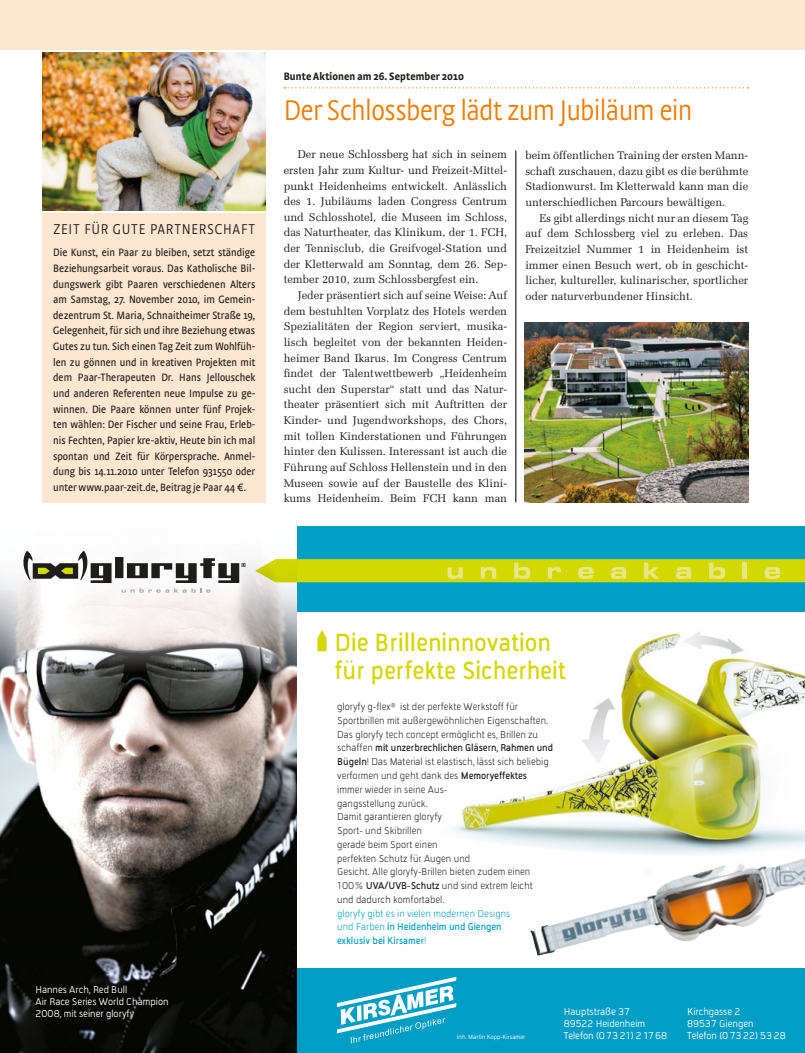
<style>
.page{position:relative;width:805px;height:1053px;background:#fff}
.page>*{position:absolute;margin:0;border:0;box-sizing:border-box;transform-origin:0 0}
.t1{font:300 30px "Strada Cond";letter-spacing:-.025em;color:#ef7d00}
.t2{font:700 25px/27.5px "Tirana OT";color:#d3d800}
.t3{font:300 15px "Strada Cond";letter-spacing:.055em;color:#1d1d1b}
.t4{font:11.25px/15.6px "Zapf Elliptical 711 BT";color:#1d1d1b;text-align:justify}
.t5{font:11.25px/15.6px "Strada Cond";color:#1d1d1b;text-align:justify}
.t6{font:700 11.25px "Strada Cond";letter-spacing:.005em;color:#1d1d1b}
.t7{font:300 10px/13.8px "Tirana OT";color:#1d1d1b}
.t8{font:10px/12px "Tirana OT Regular";color:#fff}
.t9{font:300 10px/13.8px "Tirana OT";color:#009dc5}
.t10{font:6.25px "Tirana OT Regular";color:#fff}
.s1{font-weight:700}
</style>
<div class="page">
<div style="left:0;top:0;width:804px;height:50px;background:#fee7d1"></div>
<div style="left:43px;top:213px;width:223px;height:289px;background:#fee7d1"></div>
<img style="left:43px;top:52px;width:223px;height:158px">
<img style="left:524px;top:322px;width:224px;height:180px">
<svg style="left:284px;top:87px;width:464px;height:1px"></svg>
<hr style="left:515px;top:150px;width:1px;height:352px;background:#1d1d1b">
<img style="left:454px;top:631px;width:350px;height:224px">
<img style="left:663px;top:834px;width:141px;height:108px">
<div style="left:297px;top:525px;width:507px;height:86px;background:#009dc5"></div>
<div style="left:297px;top:967px;width:507px;height:85px;background:#009dc5"></div>
<svg style="left:337px;top:976px;width:119px;height:67px"></svg>
<img style="left:0;top:557px;width:297px;height:495px">
<div style="left:115px;top:557px;width:8px;height:21px;background:#1d1d1b"></div>
<svg style="left:122px;top:558px;width:123px;height:34px"></svg>
<svg style="left:23px;top:550px;width:88px;height:33px"></svg>
<svg style="left:317px;top:630px;width:9px;height:21px"></svg>
<svg style="left:255px;top:559px;width:549px;height:23px;background:#d3d913"></svg>
<h3 class="t3" style="left:53px;top:222px;width:203px">ZEIT FÜR GUTE PARTNERSCHAFT</h3>
<p class="t5" style="left:53px;top:246px;width:203px">Die Kunst, ein Paar zu bleiben, setzt ständige Beziehungsarbeit voraus. Das Katholische Bil&shy;dungswerk gibt Paaren verschiedenen Alters am Samstag, 27. November 2010, im Gemein&shy;dezentrum St. Maria, Schnaitheimer Straße 19, Gelegenheit, für sich und ihre Beziehung etwas Gutes zu tun. Sich einen Tag Zeit zum Wohlfüh&shy;len zu gönnen und in kreativen Projekten mit dem Paar-Therapeuten Dr. Hans Jellouschek und anderen Referenten neue Impulse zu ge&shy;winnen. Die Paare können unter fünf Projek&shy;ten wählen: Der Fischer und seine Frau, Erleb&shy;nis Fechten, Papier kre-aktiv, Heute bin ich mal spontan und Zeit für Körpersprache. Anmel&shy;dung bis 14.11.2010 unter Telefon 931550 oder unter www.paar-zeit.de, Beitrag je Paar 44 €.</p>
<p class="t6" style="left:283px;top:71px;width:182px">Bunte Aktionen am 26. September 2010</p>
<h1 class="t1" style="left:283px;top:98px;width:410px">Der Schlossberg lädt zum Jubiläum ein</h1>
<p class="t4" style="left:283px;top:146px;width:225px;text-indent:14px">Der neue Schlossberg hat sich in seinem ersten Jahr zum Kultur- und Freizeit-Mittel&shy;punkt Heidenheims entwickelt. Anlässlich des 1. Jubiläums laden Congress Centrum und Schlosshotel, die Museen im Schloss, das Naturtheater, das Klinikum, der 1. FCH, der Tennisclub, die Greifvogel-Station und der Kletterwald am Sonntag, dem 26. Sep&shy;tember 2010, zum Schlossbergfest ein.</p>
<p class="t4" style="left:283px;top:287px;width:225px;text-indent:14px">Jeder präsentiert sich auf seine Weise: Auf dem bestuhlten Vorplatz des Hotels werden Spezialitäten der Region serviert, musika&shy;lisch begleitet von der bekannten Heiden&shy;heimer Band Ikarus. Im Congress Centrum findet der Talentwettbewerb „Heidenheim sucht den Superstar“ statt und das Natur&shy;theater präsentiert sich mit Auftritten der Kinder- und Jugendworkshops, des Chors, mit tollen Kinderstationen und Führungen hinter den Kulissen. Interessant ist auch die Führung auf Schloss Hellenstein und in den Museen sowie auf der Baustelle des Klini&shy;kums Heidenheim. Beim FCH kann man</p>
<p class="t4" style="left:525px;top:147px;width:224px">beim öffentlichen Training der ersten Mann&shy;schaft zuschauen, dazu gibt es die berühmte Stadionwurst. Im Kletterwald kann man die unterschiedlichen Parcours bewältigen.</p>
<p class="t4" style="left:525px;top:210px;width:224px;text-indent:14px">Es gibt allerdings nicht nur an diesem Tag auf dem Schlossberg viel zu erleben. Das Freizeitziel Nummer 1 in Heidenheim ist immer einen Besuch wert, ob in geschicht&shy;licher, kultureller, kulinarischer, sportlicher oder naturverbundener Hinsicht.</p>
<p class="t8" style="left:35px;top:984px;width:135px">Hannes Arch, Red Bull<br>Air Race Series World Champion<br>2008, mit seiner gloryfy</p>
<h2 class="t2" style="left:334px;top:631px;width:233px">Die Brilleninnovation für perfekte Sicherheit</h2>
<p class="t7" style="left:337px;top:700px;width:217px">gloryfy g-flex<sup>®</sup> ist der perfekte Werkstoff für Sportbrillen mit außergewöhnlichen Eigenschaften.<br>Das gloryfy tech concept ermöglicht es, Brillen zu schaffen <span class="s1">mit unzerbrechlichen Gläsern, Rahmen und Bügeln</span>! Das Material ist elastisch, lässt sich beliebig verformen und geht dank des <span class="s1">Memoryeffektes </span>immer wieder in seine Aus-<br>gangsstellung zurück.<br>Damit garantieren gloryfy<br>Sport- und Ski brillen<br>gerade beim Sport einen<br>perfekten Schutz für Augen und<br>Gesicht. Alle gloryfy-Brillen bieten zudem einen 100% <span class="s1">UVA/UVB-Schutz</span> und sind extrem leicht<br>und dadurch komfortabel.</p>
<p class="t9" style="left:337px;top:907px;width:175px">gloryfy gibt es in vielen modernen Designs und Farben <span class="s1">in Heidenheim und Giengen exklusiv bei Kirsamer</span>!</p>
<p class="t8" style="left:563px;top:1006px;width:83px">Hauptstraße 37<br>89522 Heidenheim</p>
<p class="t10" style="left:457px;top:1034px;width:70px">Inh. Martin Kopp-Kirsamer</p>
<p class="t8" style="left:563px;top:1030px;width:105px">Telefon (0 73 21) 2 17 68</p>
<p class="t8" style="left:687px;top:1006px;width:100px">Kirchgasse 2<br>89537 Giengen<br>Telefon (0 73 22) 53 28</p>
</div>
